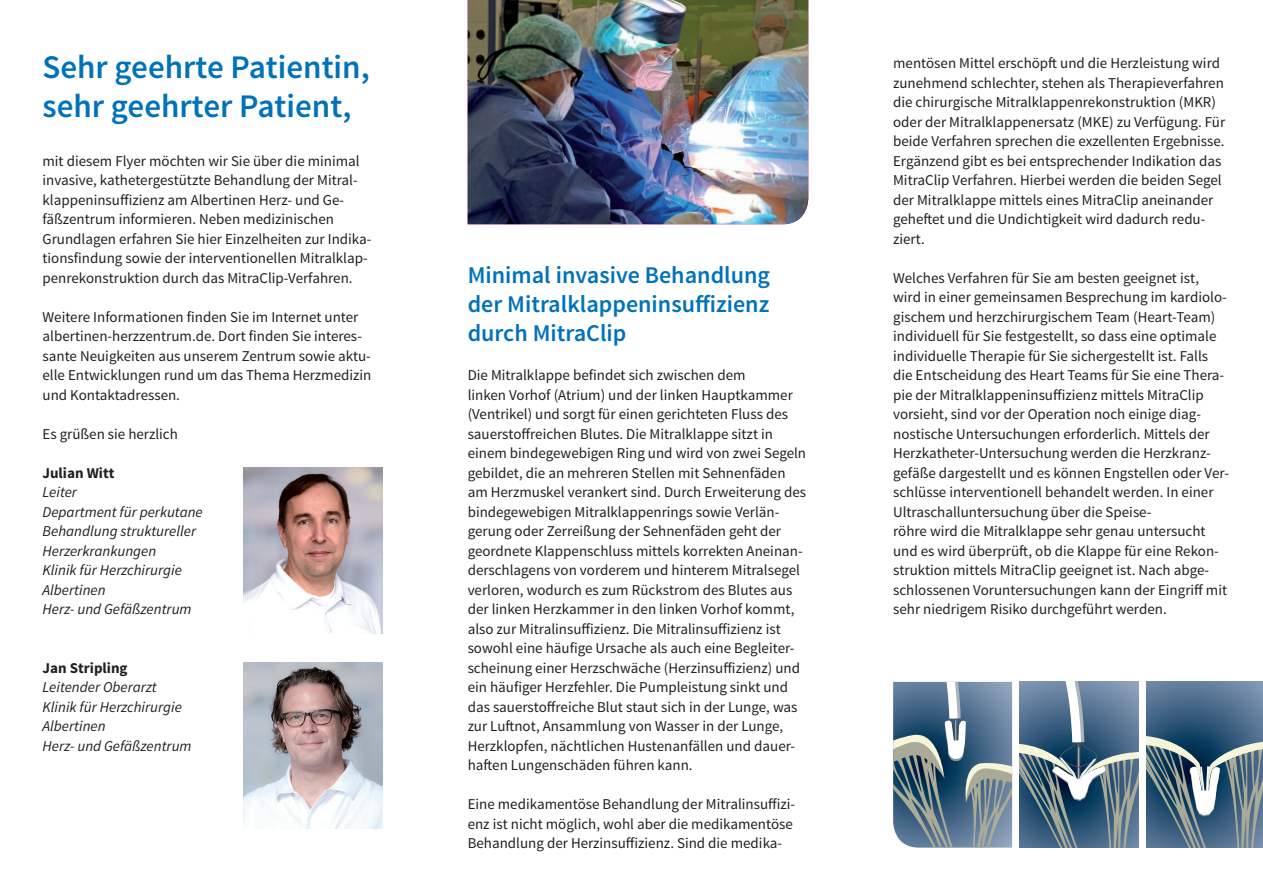
<style>
.page{position:relative;width:1263px;height:893px;background:#fff}
.page>*{position:absolute;margin:0;border:0;box-sizing:border-box;transform-origin:0 0}
.t1{font:600 33px/39px "Source Sans Pro";color:#0072ba}
.t2{font:600 24px/29.2px "Source Sans Pro";color:#0072ba;text-align:justify}
.t3{font:15px/19.5px "Source Sans Pro";color:#231f20}
.t4{font:italic 15px/19.5px "Source Sans Pro";color:#231f20}
.t5{font:700 15px "Source Sans Pro";color:#231f20}
</style>
<div class="page">
<img style="left:244px;top:467px;width:139px;height:166px">
<img style="left:244px;top:662px;width:139px;height:166px">
<img style="left:468px;top:0;width:340px;height:224px">
<svg style="left:893px;top:682px;width:119px;height:166px;background:#698193"></svg>
<svg style="left:1020px;top:682px;width:119px;height:166px;background:#5f7a8f"></svg>
<svg style="left:1146px;top:682px;width:117px;height:42px;background:#557392"></svg>
<svg style="left:1146px;top:724px;width:117px;height:124px;background:#5b7688"></svg>
<h1 class="t1" style="left:43px;top:48px;width:329px">Sehr geehrte Patientin, sehr geehrter Patient,</h1>
<p class="t3" style="left:43px;top:151px;width:330px">mit diesem Flyer möchten wir Sie über die minimal invasive, kathetergestützte Behandlung der Mitral&shy;klappeninsuffizienz am Albertinen Herz- und Ge&shy;fäßzentrum informieren. Neben medizinischen Grundlagen erfahren Sie hier Einzelheiten zur Indika&shy;tionsfindung sowie der interventionellen Mitralklap&shy;penrekonstruktion durch das MitraClip-Verfahren.</p>
<p class="t3" style="left:43px;top:307px;width:330px">Weitere Informationen finden Sie im Internet unter albertinen-herzzentrum.de. Dort finden Sie interes&shy;sante Neuigkeiten aus unserem Zentrum sowie aktu&shy;elle Entwicklungen rund um das Thema Herzmedizin und Kontaktadressen.</p>
<p class="t3" style="left:43px;top:424px;width:137px">Es grüßen sie herzlich</p>
<p class="t5" style="left:43px;top:463px;width:74px">Julian Witt</p>
<p class="t4" style="left:43px;top:483px;width:162px">Leiter<br>Department für perkutane<br>Behandlung struktureller<br>Herzerkrankungen<br>Klinik für Herzchirurgie<br>Albertinen<br>Herz- und Gefäßzentrum</p>
<p class="t5" style="left:43px;top:658px;width:87px">Jan Stripling</p>
<p class="t4" style="left:43px;top:678px;width:151px">Leitender Oberarzt<br>Klinik für Herzchirurgie<br>Albertinen<br>Herz- und Gefäßzentrum</p>
<h2 class="t2" style="left:468px;top:261px;width:304px">Minimal invasive Behandlung der Mitralklappeninsuffizienz durch MitraClip</h2>
<p class="t3" style="left:468px;top:366px;width:340px">Die Mitralklappe befindet sich zwischen dem<br>linken Vorhof (Atrium) und der linken Hauptkammer (Ventrikel) und sorgt für einen gerichteten Fluss des sauerstoffreichen Blutes. Die Mitralklappe sitzt in einem bindegewebigen Ring und wird von zwei Segeln gebildet, die an mehreren Stellen mit Sehnenfäden am Herzmuskel verankert sind. Durch Erweiterung des bindegewebigen Mitralklappenrings sowie Verlän&shy;gerung oder Zerreißung der Sehnenfäden geht der geordnete Klappenschluss mittels korrekten Aneinan&shy;derschlagens von vorderem und hinterem Mitralsegel verloren, wodurch es zum Rückstrom des Blutes aus der linken Herzkammer in den linken Vorhof kommt, also zur Mitralinsuffizienz. Die Mitralinsuffizienz ist sowohl eine häufige Ursache als auch eine Begleiter&shy;scheinung einer Herzschwäche (Herzinsuffizienz) und ein häufiger Herzfehler. Die Pumpleistung sinkt und das sauerstoffreiche Blut staut sich in der Lunge, was zur Luftnot, Ansammlung von Wasser in der Lunge, Herzklopfen, nächtlichen Hustenanfällen und dauer&shy;haften Lungenschäden führen kann.</p>
<p class="t3" style="left:468px;top:795px;width:329px">Eine medikamentöse Behandlung der Mitralinsuffizi&shy;enz ist nicht möglich, wohl aber die medikamentöse<br>Behandlung der Herzinsuffizienz. Sind die medika-</p>
<p class="t3" style="left:893px;top:54px;width:334px">mentösen Mittel erschöpft und die Herzleistung wird zunehmend schlechter, stehen als Therapieverfahren die chirurgische Mitralklappenrekonstruktion (MKR) oder der Mitralklappenersatz (MKE) zu Verfügung. Für beide Verfahren sprechen die exzellenten Ergebnisse.<br>Ergänzend gibt es bei entsprechender Indikation das MitraClip Verfahren. Hierbei werden die beiden Segel der Mitralklappe mittels eines MitraClip aneinander geheftet und die Undichtigkeit wird dadurch redu&shy;ziert.</p>
<p class="t3" style="left:893px;top:268px;width:337px">Welches Verfahren für Sie am besten geeignet ist, wird in einer gemeinsamen Besprechung im kardiolo&shy;gischem und herzchirurgischem Team (Heart-Team) individuell für Sie festgestellt, so dass eine optimale individuelle Therapie für Sie sichergestellt ist. Falls die Entscheidung des Heart Teams für Sie eine Thera&shy;pie der Mitralklappeninsuffizienz mittels MitraClip vorsieht, sind vor der Operation noch einige diag&shy;nostische Untersuchungen erforderlich. Mittels der Herzkatheter-Untersuchung werden die Herzkranz&shy;gefäße dargestellt und es können Engstellen oder Ver&shy;schlüsse interventionell behandelt werden. In einer Ultraschalluntersuchung über die Speise-<br>röhre wird die Mitralklappe sehr genau untersucht und es wird überprüft, ob die Klappe für eine Rekon&shy;struktion mittels MitraClip geeignet ist. Nach abge&shy;schlossenen Voruntersuchungen kann der Eingriff mit sehr niedrigem Risiko durchgeführt werden.</p>
</div>
